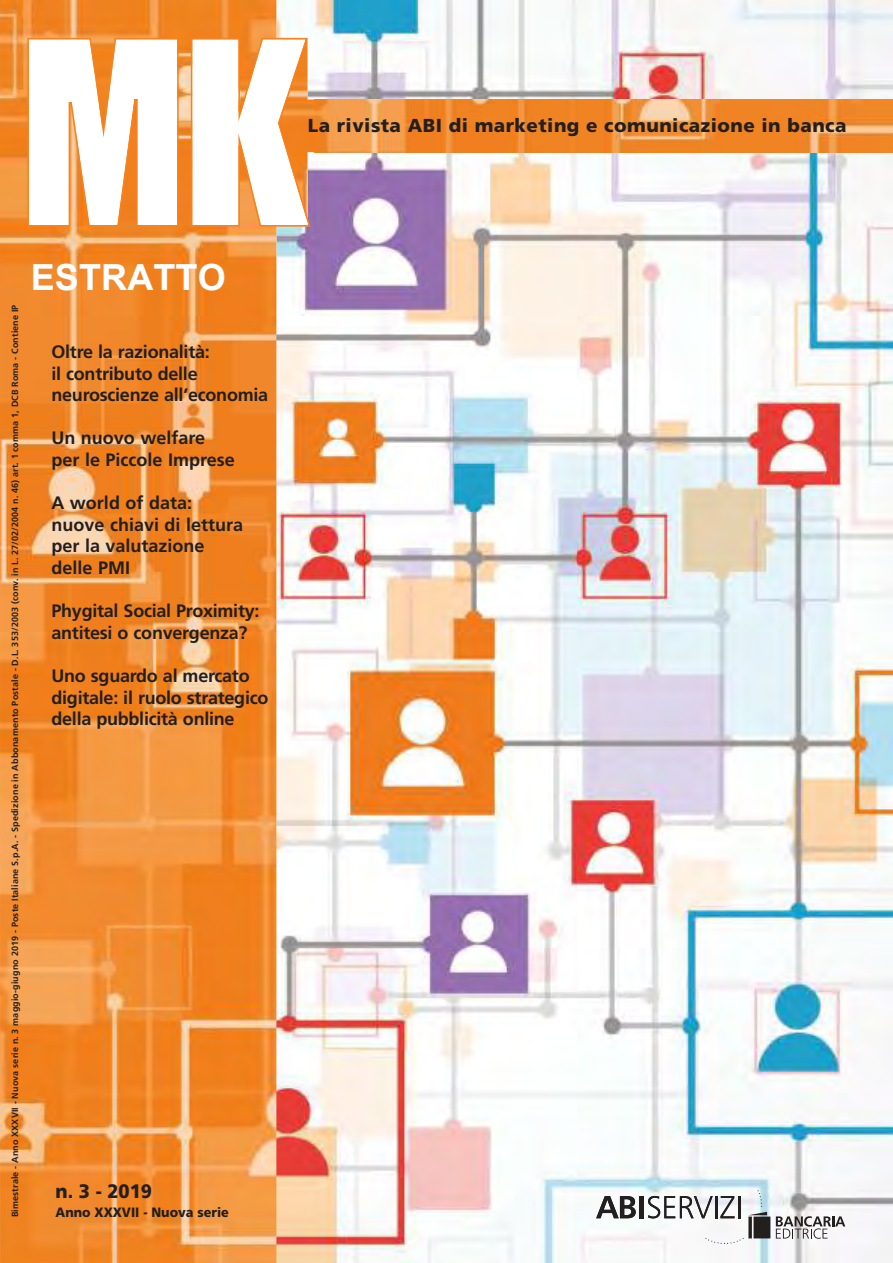
<style>
.page{position:relative;width:893px;height:1263px;background:#fff}
.page>*{position:absolute;margin:0;border:0;box-sizing:border-box;transform-origin:0 0}
.t1{font:700 36px "Arial";letter-spacing:.005em;color:#fff}
.t2{font:900 19.5px "Frutiger LT Std";color:#241f1f;scale:.94 1}
.t3{font:900 18.75px "Frutiger LT Std";letter-spacing:.025em;color:#241f1f}
.t4{font:700 18px/21.6px "Frutiger LT Std";letter-spacing:-.015em;color:#241f1f}
.t5{font:900 13.5px "Frutiger LT Std";color:#241f1f;scale:.94 1}
.t6{font:700 9px "Frutiger LT Std";letter-spacing:.015em;color:#241f1f}
</style>
<div class="page">
<img style="left:0;top:316px;width:893px;height:947px">
<img style="left:315px;top:0;width:578px;height:316px">
<img style="left:0;top:0;width:315px;height:316px">
<img style="left:315px;top:100px;width:578px;height:52px">
<svg style="left:182px;top:39px;width:6px;height:186px"></svg>
<svg style="left:27px;top:38px;width:155px;height:189px"></svg>
<svg style="left:188px;top:38px;width:122px;height:189px"></svg>
<svg style="left:596px;top:1190px;width:174px;height:54px"></svg>
<svg style="left:776px;top:1216px;width:69px;height:23px"></svg>
<p class="t3" style="left:308px;top:117px;width:540px">La rivista ABI di marketing e comunicazione in banca</p>
<p class="t6" style="left:11px;top:1217px;width:914px;rotate:-90deg">Bimestrale - Anno XXXVII - Nuova serie n. 3 maggio-giugno 2019 - Poste Italiane S.p.A. - Spedizione in Abbonamento Postale - D.L. 353/2003 (conv. in L. 27/02/2004 n. 46) art. 1 comma 1, DCB Roma - Contiene IP</p>
<h1 class="t1" style="left:31px;top:252px;width:196px">ESTRATTO</h1>
<p class="t4" style="left:51px;top:342px;width:218px">Oltre la razionalità:<br>il contributo delle neuroscienze all’economia</p>
<p class="t4" style="left:51px;top:429px;width:185px">Un nuovo welfare per le Piccole Imprese</p>
<p class="t4" style="left:51px;top:494px;width:193px">A world of data: nuove chiavi di lettura per la valutazione delle PMI</p>
<p class="t4" style="left:51px;top:602px;width:210px">Phygital Social Proximity: antitesi o convergenza?</p>
<p class="t4" style="left:51px;top:666px;width:219px">Uno sguardo al mercato digitale: il ruolo strategico della pubblicità online</p>
<p class="t2" style="left:56px;top:1184px;width:104px">n. 3 - 2019</p>
<p class="t5" style="left:56px;top:1207px;width:186px">Anno XXXVII - Nuova serie</p>
</div>
